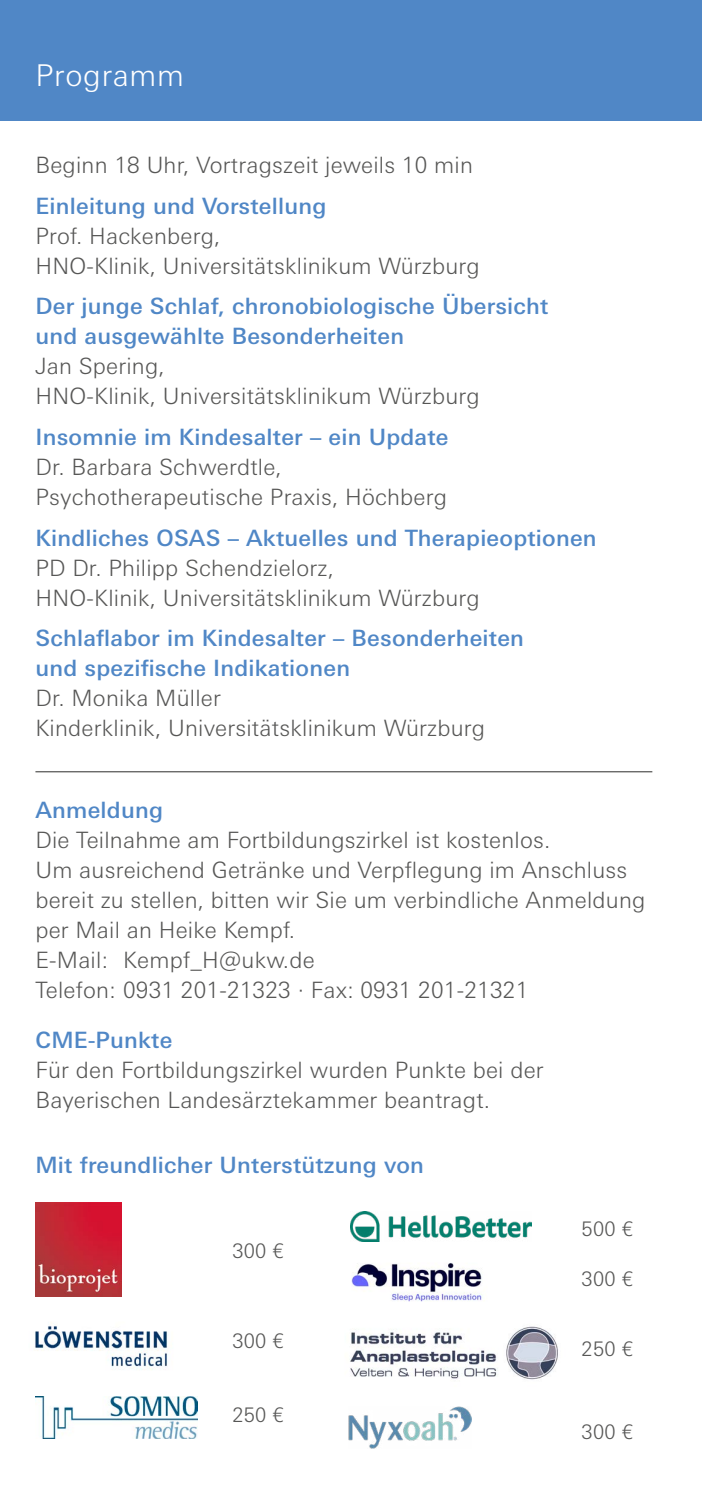
<style>
.page{position:relative;width:702px;height:1489px;background:#fff}
.page>*{position:absolute;margin:0;border:0;box-sizing:border-box;transform-origin:0 0}
.t1{font:300 30px "Univers Next Pro";letter-spacing:.025em;color:#fff}
.t2{font:300 22.5px/30px "Univers Next Pro";letter-spacing:.01em;color:#575756}
.t3{font:500 22.5px/30px "Univers Next Pro";letter-spacing:.01em;color:#5087c6}
.t4{font:300 20px "Univers Next Pro";letter-spacing:.01em;color:#575756}
</style>
<div class="page">
<div style="left:0;top:0;width:702px;height:120px;background:#5087c6"></div>
<hr style="left:35px;top:771px;width:617px;height:1px;background:#575756">
<img style="left:351px;top:1263px;width:131px;height:39px">
<img style="left:35px;top:1396px;width:162px;height:41px">
<img style="left:35px;top:1326px;width:133px;height:44px">
<img style="left:349px;top:1406px;width:122px;height:42px">
<img style="left:350px;top:1326px;width:208px;height:54px">
<img style="left:351px;top:1211px;width:180px;height:29px">
<img style="left:35px;top:1202px;width:86px;height:94px">
<h1 class="t1" style="left:35px;top:58px;width:150px">Programm</h1>
<p class="t2" style="left:35px;top:150px;width:439px">Beginn 18 Uhr, Vortragszeit jeweils 10 min</p>
<p class="t3" style="left:35px;top:190px;width:292px">Einleitung und Vorstellung</p>
<p class="t2" style="left:35px;top:220px;width:446px">Prof. Hackenberg,<br>HNO-Klinik, Universitätsklinikum Würzburg</p>
<p class="t3" style="left:35px;top:291px;width:514px">Der junge Schlaf, chronobiologische Übersicht und ausgewählte Besonderheiten</p>
<p class="t2" style="left:35px;top:351px;width:446px">Jan Spering,<br>HNO-Klinik, Universitätsklinikum Würzburg</p>
<p class="t3" style="left:35px;top:422px;width:414px">Insomnie im Kindesalter – ein Update</p>
<p class="t2" style="left:35px;top:452px;width:413px">Dr. Barbara Schwerdtle,<br>Psychotherapeutische Praxis, Höchberg</p>
<p class="t3" style="left:35px;top:522px;width:562px">Kindliches OSAS – Aktuelles und Therapieoptionen</p>
<p class="t2" style="left:35px;top:552px;width:446px">PD Dr. Philipp Schendzielorz,<br>HNO-Klinik, Universitätsklinikum Würzburg</p>
<p class="t3" style="left:35px;top:623px;width:490px">Schlaflabor im Kindesalter – Besonderheiten und spezifische Indikationen</p>
<p class="t2" style="left:35px;top:683px;width:451px">Dr. Monika Müller<br>Kinderklinik, Universitätsklinikum Würzburg</p>
<p class="t3" style="left:35px;top:794px;width:129px">Anmeldung</p>
<p class="t2" style="left:35px;top:824px;width:611px">Die Teilnahme am Fortbildungszirkel ist kostenlos.<br>Um ausreichend Getränke und Verpflegung im Anschluss bereit zu stellen, bitten wir Sie um verbindliche Anmeldung per Mail an Heike Kempf.<br>E-Mail: Kempf_H@ukw.de<br>Telefon: 0931 201-21323 · Fax: 0931 201-21321</p>
<p class="t3" style="left:35px;top:1024px;width:138px">CME-Punkte</p>
<p class="t2" style="left:35px;top:1054px;width:509px">Für den Fortbildungszirkel wurden Punkte bei der<br>Bayerischen Landesärztekammer beantragt.</p>
<p class="t3" style="left:35px;top:1149px;width:390px">Mit freundlicher Unterstützung von</p>
<p class="t4" style="left:232px;top:1239px;width:53px">300 €</p>
<p class="t4" style="left:232px;top:1328px;width:53px">300 €</p>
<p class="t4" style="left:232px;top:1402px;width:53px">250 €</p>
<p class="t4" style="left:581px;top:1217px;width:53px">500 €</p>
<p class="t4" style="left:581px;top:1266px;width:53px">300 €</p>
<p class="t4" style="left:581px;top:1336px;width:53px">250 €</p>
<p class="t4" style="left:581px;top:1420px;width:53px">300 €</p>
</div>
